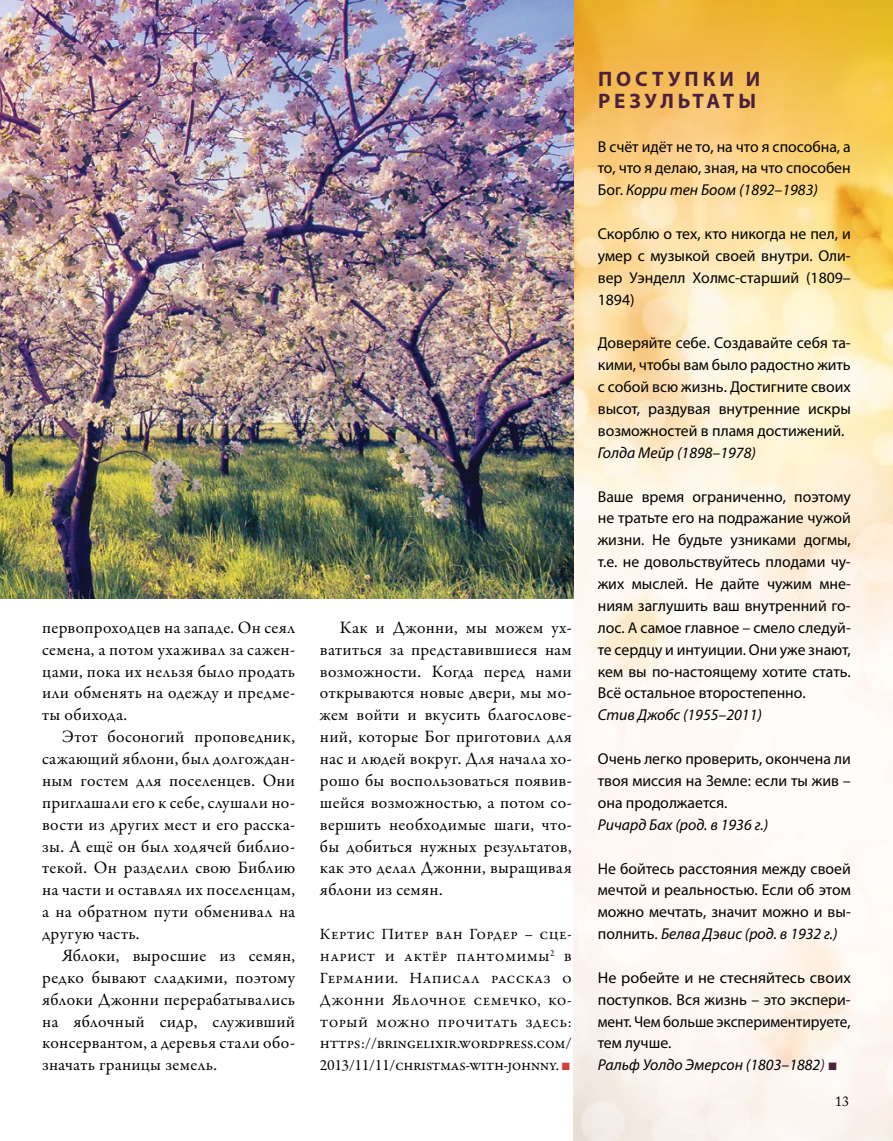
<style>
.page{position:relative;width:893px;height:1141px;background:#fff}
.page>*{position:absolute;margin:0;border:0;box-sizing:border-box;transform-origin:0 0}
.t1{font:700 21px/21.9px "Myriad Pro";letter-spacing:.19em;color:#4b203c}
.t2{font:17.5px/21.9px "Garamond Premr Pro";letter-spacing:.02em;color:#000;text-align:justify}
.t3{font:15.75px/21.9px "Myriad Pro";color:#000;text-align:justify}
.t4{font:15.75px/21.9px "Garamond Premr Pro";letter-spacing:-.025em;color:#000;text-align:justify}
.t5{font:italic 15.75px "Myriad Pro";color:#000}
.t6{font:14px "Adobe Caslon Pro";color:#000}
.s1{font-family:"Arial";color:#cf3e39}
.s2{font-style:italic}
.s3{font-style:italic;color:#4b203c}
.s4{font-family:"Arial";font-size:16.1px;color:#4b203c}
</style>
<div class="page">
<img style="left:573px;top:0;width:320px;height:1141px">
<img style="left:0;top:0;width:573px;height:599px">
<p class="t2" style="left:42px;top:617px;width:255px">первопроходцев на западе. Он сеял семена, а потом ухаживал за сажен&shy;цами, пока их нельзя было продать или обменять на одежду и предме&shy;ты обихода.</p>
<p class="t2" style="left:42px;top:726px;width:255px;text-indent:20px">Этот босоногий проповедник, сажающий яблони, был долгождан&shy;ным гостем для поселенцев. Они приглашали его к себе, слушали но&shy;вости из других мест и его расска&shy;зы. А ещё он был ходячей библио&shy;текой. Он разделил свою Библию на части и оставлял их поселенцам, а на обратном пути обменивал на другую часть.</p>
<p class="t2" style="left:42px;top:945px;width:255px;text-indent:20px">Яблоки, выросшие из семян, редко бывают сладкими, поэтому яблоки Джонни перерабатывались на яблочный сидр, служивший консервантом, а деревья стали обо&shy;значать границы земель.</p>
<p class="t2" style="left:320px;top:617px;width:253px;text-indent:20px">Как и Джонни, мы можем ух&shy;ватиться за представившиеся нам возможности. Когда перед нами открываются новые двери, мы мо&shy;жем войти и вкусить благослове&shy;ний, которые Бог приготовил для нас и людей вокруг. Для начала хо&shy;рошо бы воспользоваться появив&shy;шейся возможностью, а потом со&shy;вершить необходимые шаги, что&shy;бы добиться нужных результатов, как это делал Джонни, выращивая яблони из семян.</p>
<p class="t4" style="left:320px;top:924px;width:253px">Кертис Питер ван Гордер – сце&shy;нарист и актёр пантомимы<sup>2</sup> в Германии. Написал рассказ о Джонни Яблочное семечко, ко&shy;торый можно прочитать здесь: https://bringelixir.wordpress.com/ 2013/11/11/christmas-with-johnny. <span class="s1">■</span></p>
<h1 class="t1" style="left:598px;top:67px;width:164px">ПОСТУПКИ И<br>РЕЗУЛЬТАТЫ</h1>
<p class="t3" style="left:598px;top:135px;width:255px">В счёт идёт не то, на что я способна, а то, что я делаю, зная, на что способен Бог. <span class="s2">Корри тен Боом (1892–1983)</span></p>
<p class="t3" style="left:598px;top:223px;width:255px">Скорблю о тех, кто никогда не пел, и умер с музыкой своей внутри. Оли&shy;вер Уэнделл Холмс-старший (1809– 1894)</p>
<p class="t3" style="left:598px;top:332px;width:254px">Доверяйте себе. Создавайте себя та&shy;кими, чтобы вам было радостно жить с собой всю жизнь. Достигните своих высот, раздувая внутренние искры возможностей в пламя достижений.</p>
<p class="t5" style="left:598px;top:443px;width:160px">Голда Мейр (1898–1978)</p>
<p class="t3" style="left:598px;top:485px;width:255px">Ваше время ограниченно, поэтому не тратьте его на подражание чужой жизни. Не будьте узниками догмы, т.е. не довольствуйтесь плодами чу&shy;жих мыслей. Не дайте чужим мне&shy;ниям заглушить ваш внутренний го&shy;лос. А самое главное – смело следуй&shy;те сердцу и интуиции. Они уже знают, кем вы по-настоящему хотите стать.<br>Всё остальное второстепенно.</p>
<p class="t5" style="left:598px;top:705px;width:166px">Стив Джобс (1955–2011)</p>
<p class="t3" style="left:598px;top:748px;width:254px">Очень легко проверить, окончена ли твоя миссия на Земле: если ты жив – она продолжается.</p>
<p class="t5" style="left:598px;top:815px;width:172px">Ричард Бах (род. в 1936 г.)</p>
<p class="t3" style="left:598px;top:857px;width:255px">Не бойтесь расстояния между своей мечтой и реальностью. Если об этом можно мечтать, значит можно и вы&shy;полнить. <span class="s2">Белва Дэвис (род. в 1932 г.)</span></p>
<p class="t3" style="left:598px;top:966px;width:255px;text-align:left">Не робейте и не стесняйтесь своих поступков. Вся жизнь – это экспери&shy;мент. Чем больше экспериментируете, тем лучше.<br><span class="s2">Ральф Уолдо Эмерсон (1803–1882</span><span class="s3">)</span> <span class="s4">■</span></p>
<p class="t6" style="left:835px;top:1093px;width:15px">13</p>
</div>
